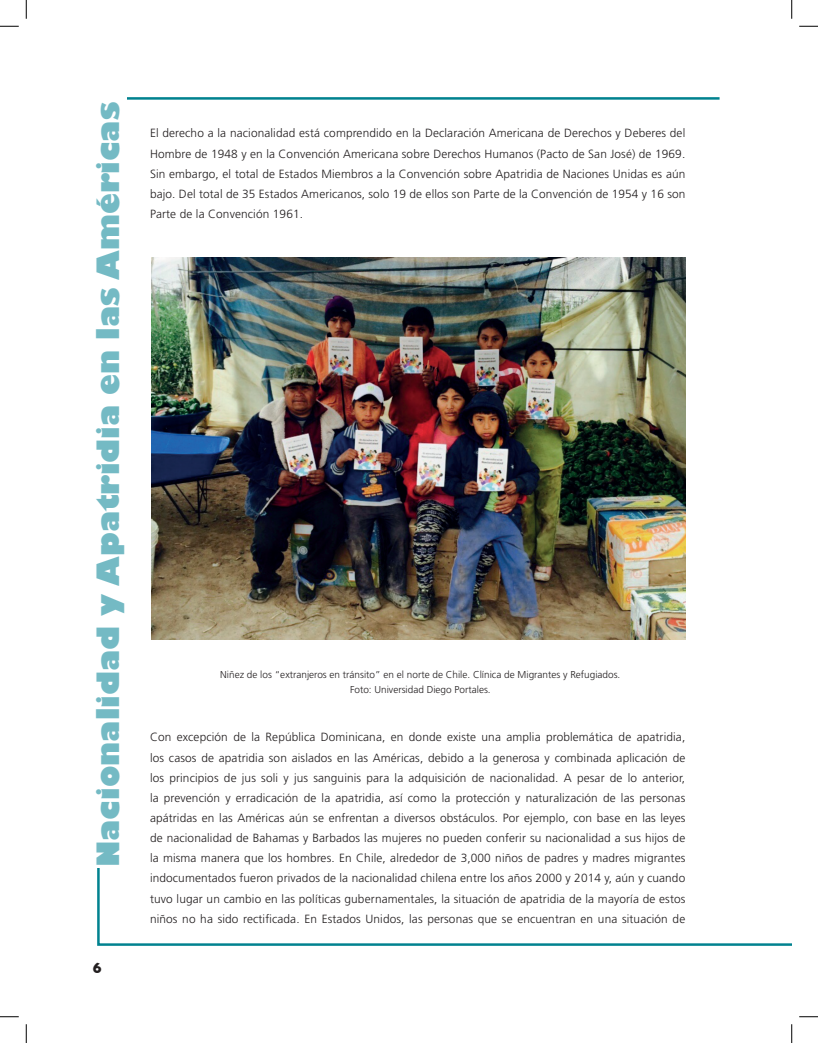
<style>
.page{position:relative;width:818px;height:1043px;background:#fff}
.page>*{position:absolute;margin:0;border:0;box-sizing:border-box;transform-origin:0 0}
.t1{font:800 30px "Gill Sans";color:#74bac4}
.t2{font:700 15px "Gill Sans";color:#231f20}
.t3{font:300 11.88px/20.1px "Frutiger";letter-spacing:.01em;color:#231f20;text-align:justify}
.t4{font:300 10px/15px "Frutiger";color:#231f20;text-align:center}
</style>
<div class="page">
<img style="left:97px;top:97px;width:694px;height:849px">
<div style="left:96px;top:96px;width:30px;height:771px;background:#fff"></div>
<svg style="left:0;top:25px;width:19px;height:2px"></svg>
<svg style="left:799px;top:25px;width:19px;height:2px"></svg>
<svg style="left:0;top:1016px;width:19px;height:1px"></svg>
<svg style="left:799px;top:1016px;width:19px;height:1px"></svg>
<svg style="left:25px;top:0;width:2px;height:19px"></svg>
<svg style="left:25px;top:1024px;width:2px;height:18px"></svg>
<svg style="left:791px;top:0;width:1px;height:19px"></svg>
<svg style="left:791px;top:1024px;width:1px;height:18px"></svg>
<h1 class="t1" style="left:89px;top:867px;width:766px;rotate:-90deg">Nacionalidad y Apatridia en las Américas</h1>
<p class="t2" style="left:93px;top:955px;width:10px">6</p>
<p class="t3" style="left:150px;top:123px;width:537px">El derecho a la nacionalidad está comprendido en la Declaración Americana de Derechos y Deberes del Hombre de 1948 y en la Convención Americana sobre Derechos Humanos (Pacto de San José) de 1969.<br>Sin embargo, el total de Estados Miembros a la Convención sobre Apatridia de Naciones Unidas es aún bajo. Del total de 35 Estados Americanos, solo 19 de ellos son Parte de la Convención de 1954 y 16 son Parte de la Convención 1961.</p>
<p class="t4" style="left:220px;top:666px;width:401px">Niñez de los “extranjeros en tránsito” en el norte de Chile. Clínica de Migrantes y Refugiados.<br>Foto: Universidad Diego Portales.</p>
<p class="t3" style="left:150px;top:727px;width:537px">Con excepción de la República Dominicana, en donde existe una amplia problemática de apatridia, los casos de apatridia son aislados en las Américas, debido a la generosa y combinada aplicación de los principios de jus soli y jus sanguinis para la adquisición de nacionalidad. A pesar de lo anterior, la prevención y erradicación de la apatridia, así como la protección y naturalización de las personas apátridas en las Américas aún se enfrentan a diversos obstáculos. Por ejemplo, con base en las leyes de nacionalidad de Bahamas y Barbados las mujeres no pueden conferir su nacionalidad a sus hijos de la misma manera que los hombres. En Chile, alrededor de 3,000 niños de padres y madres migrantes indocumentados fueron privados de la nacionalidad chilena entre los años 2000 y 2014 y, aún y cuando tuvo lugar un cambio en las políticas gubernamentales, la situación de apatridia de la mayoría de estos niños no ha sido rectificada. En Estados Unidos, las personas que se encuentran en una situación de</p>
</div>
